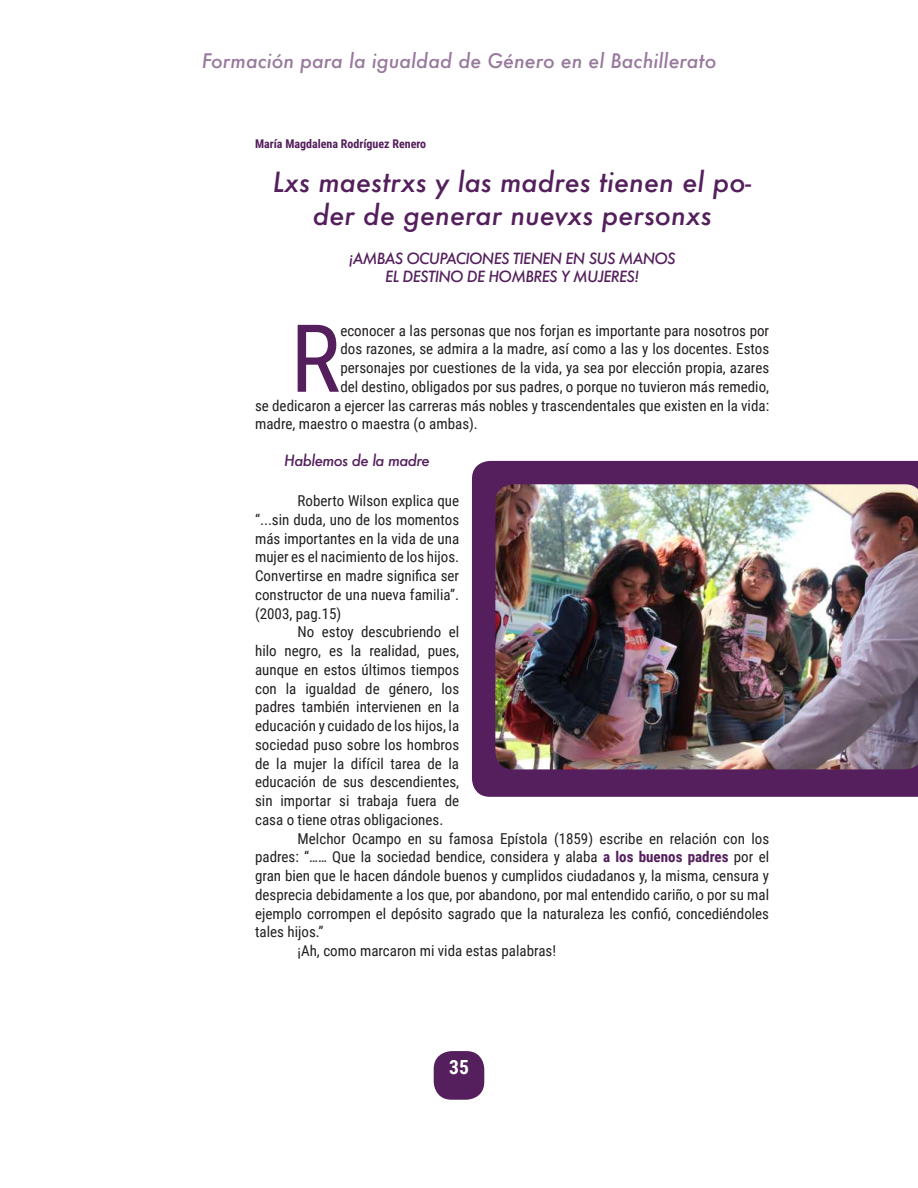
<style>
.page{position:relative;width:918px;height:1188px;background:#fff}
.page>*{position:absolute;margin:0;border:0;box-sizing:border-box;transform-origin:0 0}
.t1{font:94.05px "Roboto Condensed";color:#541f5c}
.t2{font:italic 500 27px/32.4px "Futura";color:#541f5c;text-align:center}
.t3{font:italic 500 19.5px "Futura";color:#541f5c}
.t4{font:700 19.5px "Roboto Condensed";color:#fff}
.t5{font:15px/18.8px "Roboto Condensed";color:#221f1f;text-align:justify}
.t6{font:italic 500 15px/18px "Futura";letter-spacing:-.04em;color:#541f5c;text-align:center}
.t7{font:700 12px "Roboto Condensed";color:#541f5c}
.s1{font-weight:700;color:#541f5c}
</style>
<div class="page">
<div style="left:472px;top:461px;width:446px;height:336px;background:#541f5c"></div>
<img style="left:495px;top:484px;width:423px;height:285px">
<div style="left:434px;top:1051px;width:50px;height:49px;background:#541f5c;border-radius:18px"></div>
<h3 class="t3" style="left:202px;top:52px;width:516px">Formación para la igualdad de Género en el Bachillerato</h3>
<p class="t7" style="left:255px;top:138px;width:173px">María Magdalena Rodríguez Renero</p>
<h2 class="t2" style="left:273px;top:166px;width:480px">Lxs maestrxs y las madres tienen el po&shy;der de generar nuevxs personxs</h2>
<p class="t6" style="left:349px;top:249px;width:328px">¡AMBAS OCUPACIONES TIENEN EN SUS MANOS<br>EL DESTINO DE HOMBRES Y MUJERES!</p>
<h1 class="t1" style="left:290px;top:315px;width:51px">R</h1>
<p class="t5" style="left:340px;top:322px;width:430px">econocer a las personas que nos forjan es importante para nosotros por</p>
<p class="t5" style="left:340px;top:341px;width:430px">dos razones, se admira a la madre, así como a las y los docentes. Estos</p>
<p class="t5" style="left:340px;top:359px;width:430px">personajes por cuestiones de la vida, ya sea por elección propia, azares</p>
<p class="t5" style="left:340px;top:378px;width:430px">del destino, obligados por sus padres, o porque no tuvieron más remedio,</p>
<p class="t5" style="left:255px;top:397px;width:516px">se dedicaron a ejercer las carreras más nobles y trascendentales que existen en la vida:</p>
<p class="t5" style="left:255px;top:416px;width:224px">madre, maestro o maestra (o ambas).</p>
<p class="t6" style="left:284px;top:451px;width:147px">Hablemos de la madre</p>
<p class="t5" style="left:255px;top:492px;width:206px;text-indent:43px">Roberto Wilson explica que “...sin duda, uno de los momentos más importantes en la vida de una mujer es el nacimiento de los hijos.<br>Convertirse en madre significa ser constructor de una nueva familia”. (2003, pag.15)</p>
<p class="t5" style="left:255px;top:624px;width:206px;text-indent:43px">No estoy descubriendo el hilo negro, es la realidad, pues, aunque en estos últimos tiempos con la igualdad de género, los padres también intervienen en la educación y cuidado de los hijos, la sociedad puso sobre los hombros de la mujer la difícil tarea de la educación de sus descendientes, sin importar si trabaja fuera de casa o tiene otras obligaciones.</p>
<p class="t5" style="left:298px;top:830px;width:473px">Melchor Ocampo en su famosa Epístola (1859) escribe en relación con los</p>
<p class="t5" style="left:255px;top:847px;width:516px">padres: “…… Que la sociedad bendice, considera y alaba <span class="s1">a los buenos padres</span> por el</p>
<p class="t5" style="left:255px;top:867px;width:516px">gran bien que le hacen dándole buenos y cumplidos ciudadanos y, la misma, censura y</p>
<p class="t5" style="left:255px;top:886px;width:516px">desprecia debidamente a los que, por abandono, por mal entendido cariño, o por su mal</p>
<p class="t5" style="left:255px;top:903px;width:516px">ejemplo corrompen el depósito sagrado que la naturaleza les confió, concediéndoles</p>
<p class="t5" style="left:255px;top:924px;width:70px">tales hijos.”</p>
<p class="t5" style="left:298px;top:942px;width:260px">¡Ah, como marcaron mi vida estas palabras!</p>
<h3 class="t4" style="left:449px;top:1059px;width:21px">35</h3>
</div>
